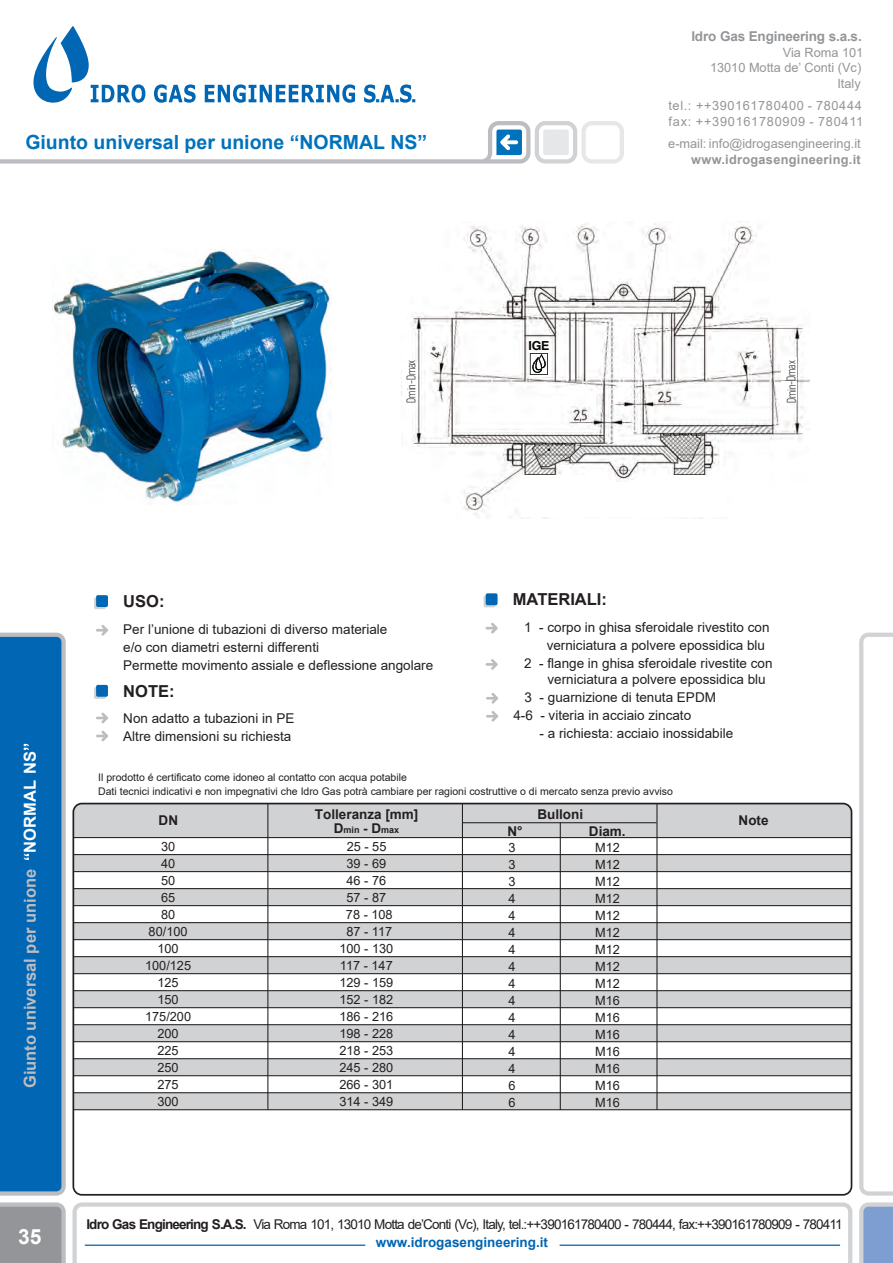
<style>
.page{position:relative;width:893px;height:1263px;background:#fff}
.page>*{position:absolute;margin:0;border:0;box-sizing:border-box;transform-origin:0 0}
.t1{font:700 21px "Arial";color:#fff}
.t2{font:700 19.5px "Arial";color:#0072bc}
.t3{font:700 16.5px "Arial";color:#bcbdc0}
.t4{font:700 16.5px "Arial";color:#231f20}
.t5{font:700 16.5px "Arial";color:#fff}
.t6{font:13.5px/18px "Arial";color:#231f20}
.t7{font:13.5px/17.4px "Arial";letter-spacing:-.06em;color:#231f20;text-align:center}
.t8{font:700 13.5px "Arial";color:#231f20}
.t9{font:700 13.5px "Arial";letter-spacing:-.01em;color:#939598}
.t10{font:12.75px/17px "Arial";color:#231f20;text-align:center}
.t11{font:12.75px/15.6px "Arial";color:#939598;text-align:right}
.t12{font:12.75px/15.6px "Arial";letter-spacing:.045em;color:#939598}
.t13{font:700 12.75px "Arial";letter-spacing:.025em;color:#939598}
.t14{font:100 12.45px "PF Din Text Comp Pro";letter-spacing:-.005em;color:#231f20}
.t15{font:700 12.45px "Helvetica";color:#050504}
.t16{font:10.5px/14.1px "Arial";color:#231f20}
.t17{font:700 9px "Arial";color:#231f20}
.s1{font-size:13.5px}
.s2{font-weight:700}
.s3{font-weight:700;color:#0166b3}
</style>
<div class="page">
<svg style="left:75px;top:803px;width:776px;height:306px;fill:#d1d2d4"></svg>
<img style="left:53px;top:251px;width:278px;height:251px">
<hr style="left:73px;top:1092px;width:778px;height:1px;background:#231f20">
<hr style="left:73px;top:1109px;width:778px;height:1px;background:#231f20">
<hr style="left:73px;top:1075px;width:778px;height:1px;background:#231f20">
<hr style="left:73px;top:1058px;width:778px;height:1px;background:#231f20">
<hr style="left:73px;top:1041px;width:778px;height:1px;background:#231f20">
<hr style="left:73px;top:1024px;width:778px;height:1px;background:#231f20">
<hr style="left:73px;top:1007px;width:778px;height:1px;background:#231f20">
<hr style="left:73px;top:990px;width:778px;height:1px;background:#231f20">
<hr style="left:73px;top:973px;width:778px;height:1px;background:#231f20">
<hr style="left:73px;top:956px;width:778px;height:1px;background:#231f20">
<hr style="left:73px;top:939px;width:778px;height:1px;background:#231f20">
<hr style="left:73px;top:922px;width:778px;height:1px;background:#231f20">
<hr style="left:73px;top:905px;width:778px;height:1px;background:#231f20">
<hr style="left:73px;top:888px;width:778px;height:1px;background:#231f20">
<hr style="left:73px;top:871px;width:778px;height:1px;background:#231f20">
<hr style="left:73px;top:854px;width:778px;height:1px;background:#231f20">
<hr style="left:73px;top:837px;width:778px;height:1px;background:#231f20">
<hr style="left:267px;top:803px;width:1px;height:307px;background:#231f20">
<hr style="left:462px;top:803px;width:1px;height:307px;background:#231f20">
<hr style="left:656px;top:803px;width:1px;height:307px;background:#231f20">
<div style="left:72px;top:803px;width:780px;height:392px;border:2px solid #231f20;border-radius:9px"></div>
<svg style="left:0;top:121px;width:624px;height:43px"></svg>
<svg style="left:33px;top:26px;width:382px;height:77px"></svg>
<svg style="left:0;top:1202px;width:66px;height:61px;background:#999b9e"></svg>
<svg style="left:72px;top:1202px;width:780px;height:61px"></svg>
<svg style="left:859px;top:1202px;width:34px;height:61px;background:#8fa9d3"></svg>
<div style="left:94px;top:597px;width:12px;height:12px;background:#d1d2d4;border-radius:2px"></div>
<div style="left:96px;top:595px;width:12px;height:12px;background:#0166b3;border-radius:2px"></div>
<svg style="left:96px;top:625px;width:12px;height:11px"></svg>
<div style="left:94px;top:687px;width:12px;height:12px;background:#d1d2d4;border-radius:2px"></div>
<div style="left:96px;top:685px;width:12px;height:12px;background:#0166b3;border-radius:2px"></div>
<svg style="left:96px;top:712px;width:12px;height:11px"></svg>
<svg style="left:96px;top:730px;width:12px;height:11px"></svg>
<hr style="left:560px;top:1244px;width:280px;height:2px;background:#0166b3">
<hr style="left:85px;top:1244px;width:280px;height:2px;background:#0166b3">
<div style="left:0;top:633px;width:66px;height:563px;background:#0166b3"></div>
<svg style="left:859px;top:633px;width:34px;height:563px"></svg>
<svg style="left:484px;top:595px;width:11px;height:12px"></svg>
<div style="left:486px;top:593px;width:12px;height:12px;background:#0166b3;border-radius:2px"></div>
<svg style="left:486px;top:623px;width:12px;height:11px"></svg>
<svg style="left:486px;top:693px;width:12px;height:11px"></svg>
<svg style="left:486px;top:711px;width:12px;height:11px"></svg>
<svg style="left:486px;top:659px;width:12px;height:11px"></svg>
<img style="left:401px;top:223px;width:409px;height:295px">
<hr style="left:462px;top:822px;width:195px;height:1px;background:#231f20">
<hr style="left:560px;top:822px;width:1px;height:288px;background:#231f20">
<div style="left:521px;top:476px;width:87px;height:41px;background:#fff"></div>
<div style="left:640px;top:476px;width:87px;height:41px;background:#fff"></div>
<div style="left:578px;top:483px;width:87px;height:34px;background:#fff"></div>
<div style="left:403px;top:362px;width:15px;height:38px;background:#fff"></div>
<div style="left:781px;top:381px;width:16px;height:19px;background:#fff"></div>
<div style="left:781px;top:357px;width:16px;height:23px;background:#fff"></div>
<svg style="left:530px;top:353px;width:18px;height:22px"></svg>
<h2 class="t2" style="left:25px;top:129px;width:403px">Giunto universal per unione “NORMAL NS”</h2>
<p class="t15" style="left:529px;top:338px;width:22px">IGE</p>
<p class="t9" style="left:691px;top:27px;width:172px">Idro Gas Engineering s.a.s.</p>
<p class="t11" style="left:710px;top:44px;width:155px">Via Roma 101<br>13010 Motta de’ Conti (Vc)<br>Italy</p>
<p class="t12" style="left:668px;top:98px;width:196px">tel.: ++390161780400 - 780444 fax: ++390161780909 - 780411</p>
<p class="t11" style="left:668px;top:136px;width:194px">e-mail: info@idrogasengineering.it</p>
<p class="t13" style="left:691px;top:150px;width:171px">www.idrogasengineering.it</p>
<p class="t14" style="left:404px;top:403px;width:44px;rotate:-90deg">Dmin-Dmax</p>
<p class="t14" style="left:784px;top:403px;width:44px;rotate:-90deg">Dmin-Dmax</p>
<p class="t5" style="left:19px;top:861px;width:119px;rotate:-90deg">“NORMAL NS”</p>
<p class="t3" style="left:19px;top:1088px;width:221px;rotate:-90deg">Giunto universal per unione</p>
<h1 class="t1" style="left:18px;top:1222px;width:25px">35</h1>
<p class="t4" style="left:123px;top:590px;width:43px">USO:</p>
<p class="t6" style="left:123px;top:620px;width:311px">Per l’unione di tubazioni di diverso materiale<br>e/o con diametri esterni differenti<br>Permette movimento assiale e deflessione angolare</p>
<p class="t4" style="left:123px;top:679px;width:53px">NOTE:</p>
<p class="t6" style="left:123px;top:709px;width:173px">Non adatto a tubazioni in PE<br>Altre dimensioni su richiesta</p>
<p class="t4" style="left:513px;top:588px;width:96px">MATERIALI:</p>
<p class="t6" style="left:547px;top:618px;width:224px;text-indent:-23px">1 - corpo in ghisa sferoidale rivestito con verniciatura a polvere epossidica blu</p>
<p class="t6" style="left:513px;top:688px;width:204px;text-indent:11px">3 - guarnizione di tenuta EPDM<br>4-6 - viteria in acciaio zincato</p>
<p class="t6" style="left:540px;top:724px;width:195px">- a richiesta: acciaio inossidabile</p>
<p class="t6" style="left:547px;top:655px;width:227px;line-height:16.2px;text-indent:-23px">2 - flange in ghisa sferoidale rivestite con verniciatura a polvere epossidica blu</p>
<p class="t16" style="left:98px;top:770px;width:576px">Il prodotto é certificato come idoneo al contatto con acqua potabile<br>Dati tecnici indicativi e non impegnativi che Idro Gas potrà cambiare per ragioni costruttive o di mercato senza previo avviso</p>
<p class="t8" style="left:537px;top:804px;width:47px">Bulloni</p>
<p class="t8" style="left:315px;top:804px;width:105px">Tolleranza [mm]</p>
<p class="t17" style="left:334px;top:823px;width:67px"><span class="s1">D</span>min <span class="s1">- D</span>max</p>
<p class="t8" style="left:159px;top:811px;width:21px">DN</p>
<p class="t8" style="left:739px;top:811px;width:31px">Note</p>
<p class="t8" style="left:507px;top:821px;width:17px">N°</p>
<p class="t8" style="left:589px;top:821px;width:38px">Diam.</p>
<p class="t10" style="left:145px;top:838px;width:48px">30<br>40<br>50<br>65<br>80<br>80/100<br>100<br>100/125<br>125<br>150<br>175/200<br>200<br>225<br>250<br>275<br>300</p>
<p class="t10" style="left:339px;top:838px;width:55px">25 - 55<br>39 - 69<br>46 - 76<br>57 - 87<br>78 - 108<br>87 - 117<br>100 - 130<br>117 - 147<br>129 - 159<br>152 - 182<br>186 - 216<br>198 - 228<br>218 - 253<br>245 - 280<br>266 - 301<br>314 - 349</p>
<p class="t10" style="left:508px;top:839px;width:9px;text-align:justify">3<br>3<br>3<br>4<br>4<br>4<br>4<br>4<br>4<br>4<br>4<br>4<br>4<br>4<br>6<br>6</p>
<p class="t10" style="left:595px;top:839px;width:26px;text-align:justify">M12<br>M12<br>M12<br>M12<br>M12<br>M12<br>M12<br>M12<br>M12<br>M16<br>M16<br>M16<br>M16<br>M16<br>M16<br>M16</p>
<p class="t7" style="left:86px;top:1216px;width:758px"><span class="s2">Idro Gas Engineering S.A.S.</span> Via Roma 101, 13010 Motta de’Conti (Vc), Italy, tel.:++390161780400 - 780444, fax:++390161780909 - 780411 <span class="s3">www.idrogasengineering.it</span></p>
</div>
